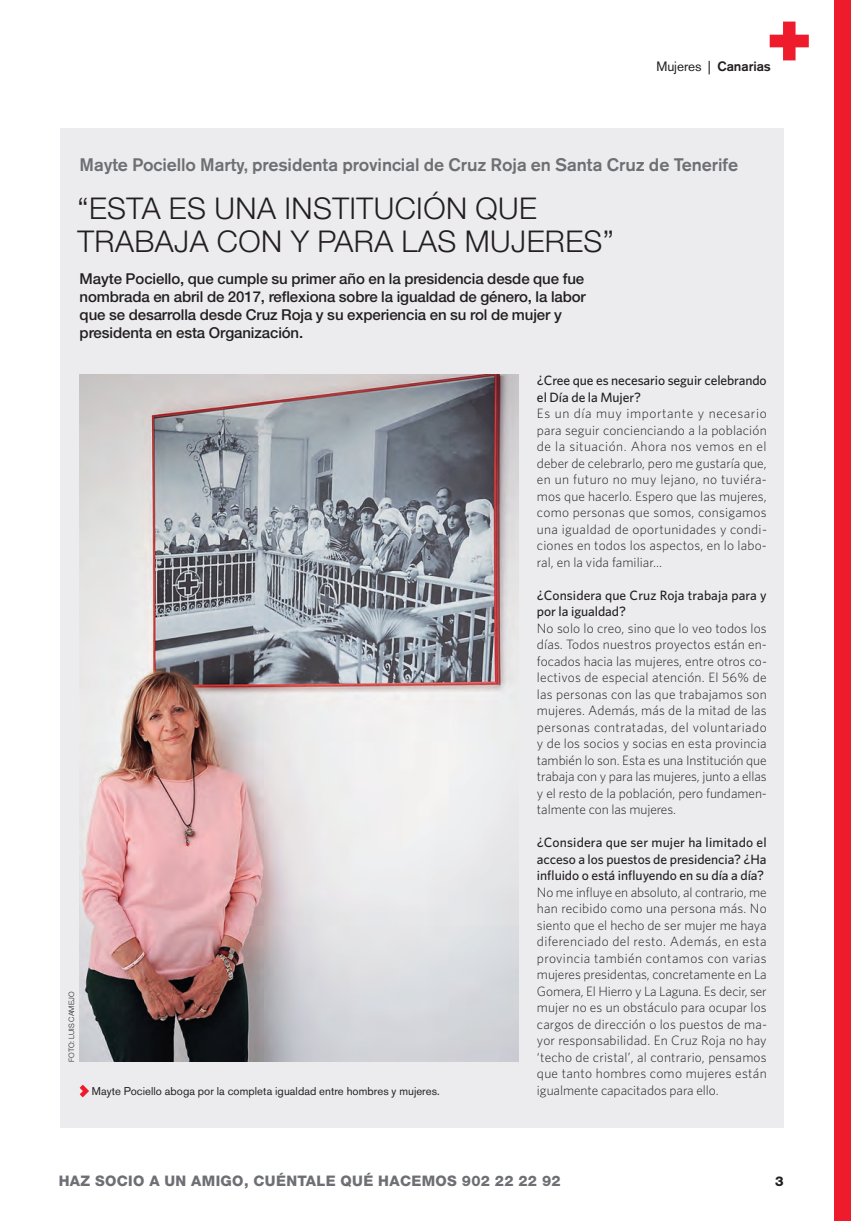
<style>
.page{position:relative;width:851px;height:1221px;background:#fff}
.page>*{position:absolute;margin:0;border:0;box-sizing:border-box;transform-origin:0 0}
.t1{font:300 30px/33px "Helvetica Neue";letter-spacing:.015em;color:#231f20}
.t2{font:500 18px "Akzidenz Grotesk BE";letter-spacing:-.005em;color:#6d6f74}
.t3{font:500 15px/18px "Helvetica Neue";letter-spacing:-.005em;color:#231f20}
.t4{font:800 14.55px "Helvetica Neue";letter-spacing:.025em;color:#6d6f74}
.t5{font:300 13.5px/16.5px "Whitney";letter-spacing:-.005em;color:#231f20;text-align:justify}
.t6{font:500 13.5px/16.5px "Whitney";letter-spacing:-.005em;color:#231f20}
.t7{font:13.5px "Akzidenz Grotesk BE";letter-spacing:-.005em;color:#231f20}
.t8{font:800 13.5px "Helvetica Neue";color:#231f20}
.t9{font:11.25px "Akzidenz Grotesk BE";letter-spacing:.005em;color:#231f20}
.t10{font:300 7.5px "Helvetica Neue";letter-spacing:-.005em;color:#231f20}
.s1{font-weight:500}
</style>
<div class="page">
<div style="left:834px;top:0;width:17px;height:1221px;background:#ee1b2c"></div>
<div style="left:60px;top:128px;width:723px;height:999px;background:#ececee"></div>
<svg style="left:80px;top:1084px;width:9px;height:13px"></svg>
<svg style="left:769px;top:22px;width:39px;height:38px"></svg>
<img style="left:80px;top:375px;width:438px;height:686px">
<p class="t7" style="left:656px;top:62px;width:116px">Mujeres | <span class="s1">Canarias</span></p>
<h2 class="t2" style="left:80px;top:158px;width:660px">Mayte Pociello Marty, presidenta provincial de Cruz Roja en Santa Cruz de Tenerife</h2>
<h1 class="t1" style="left:77px;top:194px;width:538px">“ESTA ES UNA INSTITUCIÓN QUE<br>TRABAJA CON Y PARA LAS MUJERES”</h1>
<p class="t3" style="left:80px;top:271px;width:508px">Mayte Pociello, que cumple su primer año en la presidencia desde que fue nombrada en abril de 2017, reflexiona sobre la igualdad de género, la labor que se desarrolla desde Cruz Roja y su experiencia en su rol de mujer y presidenta en esta Organización.</p>
<p class="t10" style="left:69px;top:1061px;width:72px;rotate:-90deg">FOTO: LUIS CAMEJO</p>
<p class="t9" style="left:92px;top:1086px;width:349px">Mayte Pociello aboga por la completa igualdad entre hombres y mujeres.</p>
<p class="t6" style="left:537px;top:373px;width:231px">¿Cree que es necesario seguir celebrando el Día de la Mujer?</p>
<p class="t5" style="left:537px;top:406px;width:231px">Es un día muy importante y necesario para seguir concienciando a la población de la situación. Ahora nos vemos en el deber de celebrarlo, pero me gustaría que, en un futuro no muy lejano, no tuviéra&shy;mos que hacerlo. Espero que las mujeres, como personas que somos, consigamos una igualdad de oportunidades y condi&shy;ciones en todos los aspectos, en lo labo&shy;ral, en la vida familiar…</p>
<p class="t6" style="left:537px;top:588px;width:231px">¿Considera que Cruz Roja trabaja para y por la igualdad?</p>
<p class="t5" style="left:537px;top:620px;width:231px">No solo lo creo, sino que lo veo todos los días. Todos nuestros proyectos están en&shy;focados hacia las mujeres, entre otros co&shy;lectivos de especial atención. El 56% de las personas con las que trabajamos son mujeres. Además, más de la mitad de las personas contratadas, del voluntariado y de los socios y socias en esta provincia también lo son. Esta es una Institución que trabaja con y para las mujeres, junto a ellas y el resto de la población, pero fundamen&shy;talmente con las mujeres.</p>
<p class="t6" style="left:537px;top:835px;width:231px;text-align:justify">¿Considera que ser mujer ha limitado el acceso a los puestos de presidencia? ¿Ha influido o está influyendo en su día a día?</p>
<p class="t5" style="left:537px;top:884px;width:231px">No me influye en absoluto, al contrario, me han recibido como una persona más. No siento que el hecho de ser mujer me haya diferenciado del resto. Además, en esta provincia también contamos con varias mujeres presidentas, concretamente en La Gomera, El Hierro y La Laguna. Es decir, ser mujer no es un obstáculo para ocupar los cargos de dirección o los puestos de ma&shy;yor responsabilidad. En Cruz Roja no hay ‘techo de cristal’, al contrario, pensamos que tanto hombres como mujeres están igualmente capacitados para ello.</p>
<p class="t4" style="left:59px;top:1175px;width:503px">HAZ SOCIO A UN AMIGO, CUÉNTALE QUÉ HACEMOS 902 22 22 92</p>
<p class="t8" style="left:775px;top:1176px;width:10px">3</p>
</div>
